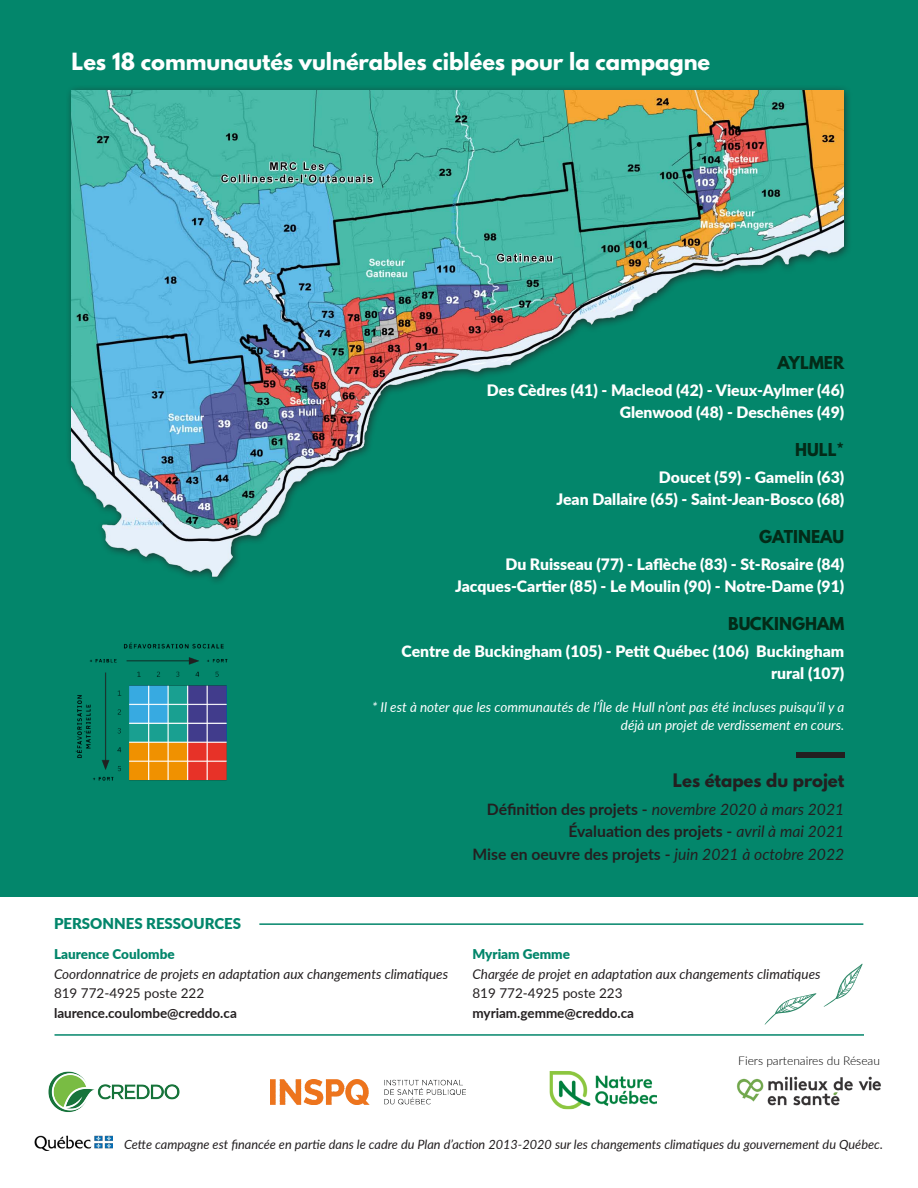
<style>
.page{position:relative;width:918px;height:1188px;background:#fff}
.page>*{position:absolute;margin:0;border:0;box-sizing:border-box;transform-origin:0 0}
.t1{font:700 21px "League Spartan";color:#fff}
.t2{font:700 16.5px "League Spartan";color:#231f20}
.t3{font:900 15.75px/22.5px "Lato";color:#fff;text-align:right}
.t4{font:700 15.75px "Lato";color:#231f20}
.t5{font:700 15.75px "League Spartan";color:#032b18}
.t6{font:900 15px "Lato";color:#03866b}
.t7{font:italic 13.5px "Lato";color:#231f20}
.t8{font:italic 13.5px/18px "Lato";color:#fff;text-align:right}
.t9{font:700 13.5px "Lato";color:#231f20}
.t10{font:13.5px "Lato";color:#231f20}
.t11{font:900 13.5px "Lato";color:#03866b}
.t12{font:italic 12.75px "Lato";color:#231f20}
.t13{font:300 12px "Lato";color:#000}
.s1{font-weight:400;font-style:italic}
</style>
<div class="page">
<div style="left:0;top:0;width:918px;height:897px;background:#03866b"></div>
<div style="left:65px;top:84px;width:788px;height:501px;background:#231f20;opacity:.75"></div>
<img style="left:72px;top:91px;width:771px;height:492px">
<img style="left:76px;top:642px;width:152px;height:139px">
<img style="left:271px;top:1079px;width:194px;height:25px">
<img style="left:48px;top:1071px;width:132px;height:41px">
<img style="left:736px;top:1076px;width:145px;height:30px">
<img style="left:549px;top:1071px;width:108px;height:39px">
<div style="left:796px;top:752px;width:48px;height:6px;background:#231f20"></div>
<img style="left:35px;top:1135px;width:77px;height:16px">
<hr style="left:55px;top:1034px;width:809px;height:2px;background:#03866b">
<hr style="left:259px;top:923px;width:604px;height:2px;background:#03866b">
<svg style="left:765px;top:993px;width:52px;height:32px"></svg>
<svg style="left:823px;top:963px;width:40px;height:44px"></svg>
<p class="t1" style="left:72px;top:45px;width:640px">Les 18 communautés vulnérables ciblées pour la campagne</p>
<p class="t5" style="left:778px;top:350px;width:68px">AYLMER</p>
<p class="t3" style="left:487px;top:378px;width:359px">Des Cèdres (41) - Macleod (42) - Vieux-Aylmer (46)</p>
<p class="t3" style="left:620px;top:401px;width:226px">Glenwood (48) - Deschênes (49)</p>
<p class="t5" style="left:795px;top:437px;width:51px">HULL*</p>
<p class="t3" style="left:659px;top:465px;width:187px">Doucet (59) - Gamelin (63)</p>
<p class="t3" style="left:556px;top:488px;width:289px">Jean Dallaire (65) - Saint-Jean-Bosco (68)</p>
<p class="t5" style="left:759px;top:524px;width:87px">GATINEAU</p>
<p class="t3" style="left:505px;top:552px;width:340px">Du Ruisseau (77) - Laflèche (83) - St-Rosaire (84)</p>
<p class="t3" style="left:455px;top:575px;width:391px">Jacques-Cartier (85) - Le Moulin (90) - Notre-Dame (91)</p>
<p class="t5" style="left:728px;top:611px;width:118px">BUCKINGHAM</p>
<p class="t3" style="left:402px;top:639px;width:444px">Centre de Buckingham (105) - Petit Québec (106) Buckingham rural (107)</p>
<p class="t8" style="left:372px;top:698px;width:474px">* Il est à noter que les communautés de l’Île de Hull n’ont pas été incluses puisqu’il y a déjà un projet de verdissement en cours.</p>
<p class="t2" style="left:673px;top:767px;width:173px">Les étapes du projet</p>
<p class="t6" style="left:54px;top:913px;width:189px">PERSONNES RESSOURCES</p>
<p class="t11" style="left:54px;top:944px;width:122px">Laurence Coulombe</p>
<p class="t7" style="left:54px;top:964px;width:396px">Coordonnatrice de projets en adaptation aux changements climatiques</p>
<p class="t10" style="left:54px;top:984px;width:152px">819 772-4925 poste 222</p>
<p class="t9" style="left:54px;top:1003px;width:184px">laurence.coulombe@creddo.ca</p>
<p class="t4" style="left:487px;top:798px;width:359px">Définition des projets - <span class="s1">novembre 2020 à mars 2021</span></p>
<p class="t4" style="left:568px;top:820px;width:277px">Évaluation des projets - <span class="s1">avril à mai 2021</span></p>
<p class="t4" style="left:472px;top:843px;width:373px">Mise en oeuvre des projets - <span class="s1">juin 2021 à octobre 2022</span></p>
<p class="t11" style="left:472px;top:944px;width:99px">Myriam Gemme</p>
<p class="t7" style="left:472px;top:964px;width:350px">Chargée de projet en adaptation aux changements climatiques</p>
<p class="t10" style="left:472px;top:984px;width:152px">819 772-4925 poste 223</p>
<p class="t9" style="left:472px;top:1003px;width:163px">myriam.gemme@creddo.ca</p>
<p class="t13" style="left:738px;top:1053px;width:143px">Fiers partenaires du Réseau</p>
<p class="t12" style="left:124px;top:1135px;width:760px">Cette campagne est financée en partie dans le cadre du Plan d’action 2013-2020 sur les changements climatiques du gouvernement du Québec.</p>
</div>
